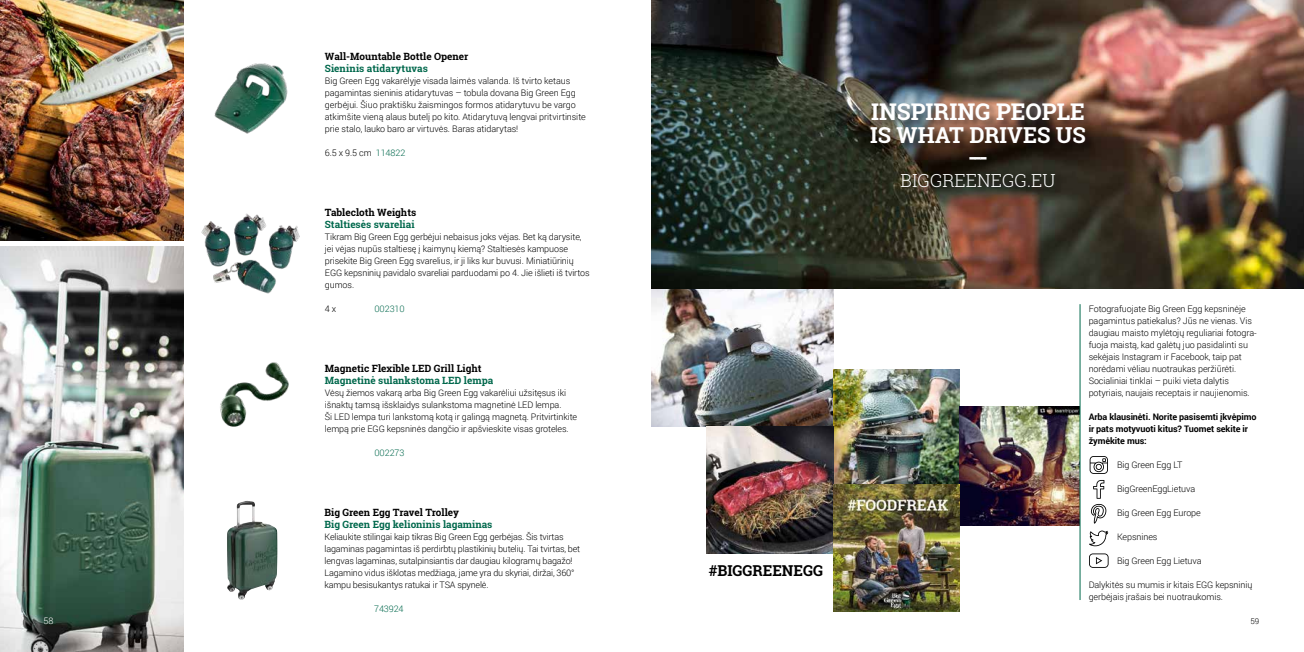
<style>
.page{position:relative;width:1304px;height:652px;background:#fff}
.page>*{position:absolute;margin:0;border:0;box-sizing:border-box;transform-origin:0 0}
.t1{font:700 23px "Roboto Slab";color:#fff}
.t2{font:700 22px/22px "Roboto Slab";color:#fff;text-align:center}
.t3{font:300 18px "Roboto Slab";color:#fff}
.t4{font:700 15px "Roboto Slab";color:#000}
.t5{font:700 10px "Roboto Slab";color:#00684c}
.t6{font:700 10px "Roboto Slab";color:#000}
.t7{font:300 9px/12px "Roboto";letter-spacing:-.01em;color:#000}
.t8{font:700 9px/12px "Roboto";letter-spacing:-.01em;color:#000}
.t9{font:300 9px "Roboto";letter-spacing:-.01em;color:#00684c}
.t10{font:300 9px "Roboto";color:#fff}
.t11{font:300 8px "Roboto";color:#000}
.s1{color:#00684c}
</style>
<div class="page">
<img style="left:0;top:0;width:184px;height:240px">
<img style="left:0;top:247px;width:184px;height:405px">
<img style="left:201px;top:213px;width:99px;height:81px">
<img style="left:214px;top:63px;width:74px;height:71px">
<img style="left:220px;top:362px;width:69px;height:65px">
<img style="left:227px;top:501px;width:50px;height:99px">
<img style="left:652px;top:288px;width:181px;height:139px">
<img style="left:833px;top:369px;width:127px;height:242px">
<img style="left:706px;top:427px;width:127px;height:127px">
<img style="left:652px;top:0;width:652px;height:288px">
<div style="left:870px;top:102px;width:225px;height:94px;background:#000;opacity:.5"></div>
<img style="left:960px;top:406px;width:120px;height:119px">
<hr style="left:1080px;top:304px;width:1px;height:296px;background:#00684c">
<svg style="left:1090px;top:456px;width:18px;height:18px"></svg>
<svg style="left:1091px;top:480px;width:15px;height:44px"></svg>
<svg style="left:1089px;top:531px;width:19px;height:15px"></svg>
<svg style="left:1089px;top:553px;width:20px;height:15px"></svg>
<p class="t6" style="left:325px;top:50px;width:145px">Wall-Mountable Bottle Opener</p>
<p class="t5" style="left:325px;top:62px;width:105px">Sieninis atidarytuvas</p>
<p class="t7" style="left:325px;top:75px;width:262px">Big Green Egg vakarėlyje visada laimės valanda. Iš tvirto ketaus pagamintas sieninis atidarytuvas – tobula dovana Big Green Egg gerbėjui. Šiuo praktišku žaismingos formos atidarytuvu be vargo atkimšite vieną alaus butelį po kito. Atidarytuvą lengvai pritvirtinsite prie stalo, lauko baro ar virtuvės. Baras atidarytas!</p>
<p class="t7" style="left:325px;top:146px;width:82px">6.5 x 9.5 cm <span class="s1">114822</span></p>
<p class="t6" style="left:325px;top:206px;width:93px">Tablecloth Weights</p>
<p class="t5" style="left:325px;top:218px;width:91px">Staltiesės svareliai</p>
<p class="t7" style="left:325px;top:231px;width:266px">Tikram Big Green Egg gerbėjui nebaisus joks vėjas. Bet ką darysite, jei vėjas nupūs staltiesę į kaimynų kiemą? Staltiesės kampuose prisekite Big Green Egg svarelius, ir ji liks kur buvusi. Miniatiūrinių EGG kepsninių pavidalo svareliai parduodami po 4. Jie išlieti iš tvirtos gumos.</p>
<p class="t7" style="left:325px;top:302px;width:13px">4 x</p>
<p class="t9" style="left:374px;top:303px;width:32px">002310</p>
<p class="t6" style="left:325px;top:362px;width:158px">Magnetic Flexible LED Grill Light</p>
<p class="t5" style="left:325px;top:374px;width:170px">Magnetinė sulankstoma LED lempa</p>
<p class="t7" style="left:325px;top:387px;width:254px">Vėsų žiemos vakarą arba Big Green Egg vakarėliui užsitęsus iki išnaktų tamsą išsklaidys sulankstoma magnetinė LED lempa.<br>Ši LED lempa turi lankstomą kotą ir galingą magnetą. Pritvirtinkite lempą prie EGG kepsninės dangčio ir apšvieskite visas groteles.</p>
<p class="t9" style="left:374px;top:447px;width:31px">002273</p>
<p class="t6" style="left:325px;top:506px;width:136px">Big Green Egg Travel Trolley</p>
<p class="t5" style="left:325px;top:518px;width:169px">Big Green Egg kelioninis lagaminas</p>
<p class="t7" style="left:325px;top:531px;width:257px">Keliaukite stilingai kaip tikras Big Green Egg gerbėjas. Šis tvirtas lagaminas pagamintas iš perdirbtų plastikinių butelių. Tai tvirtas, bet lengvas lagaminas, sutalpinsiantis dar daugiau kilogramų bagažo!<br>Lagamino vidus išklotas medžiaga, jame yra du skyriai, diržai, 360° kampu besisukantys ratukai ir TSA spynelė.</p>
<p class="t9" style="left:374px;top:603px;width:31px">743924</p>
<h3 class="t4" style="left:709px;top:561px;width:116px">#BIGGREENEGG</h3>
<h1 class="t1" style="left:871px;top:96px;width:215px">INSPIRING PEOPLE</h1>
<h2 class="t2" style="left:870px;top:124px;width:217px">IS WHAT DRIVES US ---</h2>
<h3 class="t3" style="left:900px;top:168px;width:156px">BIGGREENEGG.EU</h3>
<p class="t7" style="left:1089px;top:303px;width:170px">Fotografuojate Big Green Egg kepsninėje pagamintus patiekalus? Jūs ne vienas. Vis daugiau maisto mylėtojų reguliariai fotogra&shy;fuoja maistą, kad galėtų juo pasidalinti su sekėjais Instagram ir Facebook, taip pat norėdami vėliau nuotraukas peržiūrėti.<br>Socialiniai tinklai – puiki vieta dalytis potyriais, naujais receptais ir naujienomis.</p>
<p class="t8" style="left:1089px;top:410px;width:169px">Arba klausinėti. Norite pasisemti įkvėpimo ir pats motyvuoti kitus? Tuomet sekite ir žymėkite mus:</p>
<p class="t7" style="left:1117px;top:458px;width:67px">Big Green Egg LT</p>
<p class="t7" style="left:1117px;top:482px;width:80px">BigGreenEggLietuva</p>
<p class="t7" style="left:1117px;top:506px;width:85px">Big Green Egg Europe</p>
<p class="t7" style="left:1117px;top:530px;width:42px">Kepsnines</p>
<p class="t7" style="left:1117px;top:554px;width:86px">Big Green Egg Lietuva</p>
<p class="t7" style="left:1089px;top:578px;width:165px">Dalykitės su mumis ir kitais EGG kepsninių gerbėjais įrašais bei nuotraukomis.</p>
<p class="t10" style="left:44px;top:615px;width:11px">58</p>
<p class="t11" style="left:1250px;top:616px;width:10px">59</p>
</div>
